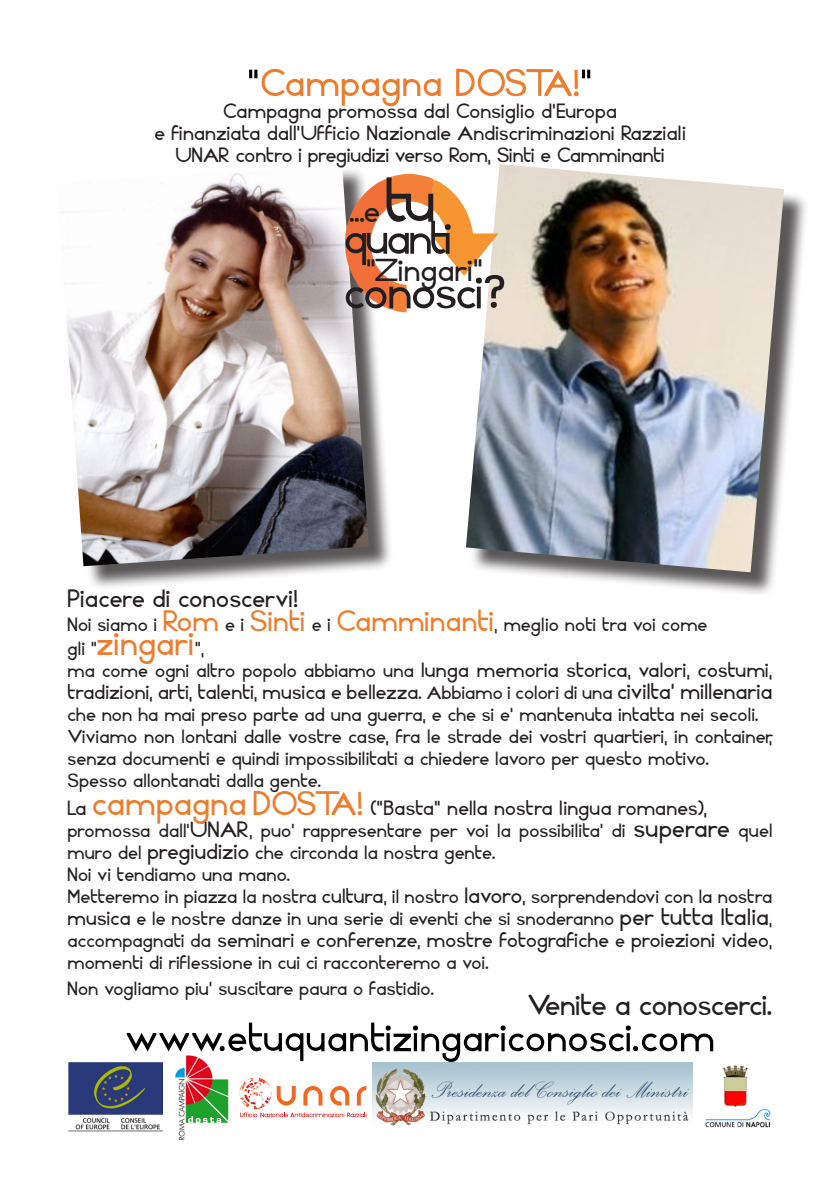
<style>
.page{position:relative;width:840px;height:1191px;background:#fff}
.page>*{position:absolute;margin:0;border:0;box-sizing:border-box;transform-origin:0 0}
.t1{font:64.6px "Azrael";letter-spacing:.025em;color:#231f20}
.t2{font:62px "Azrael";color:#231f20}
.t3{font:54px "Azrael";letter-spacing:.05em;color:#000}
.t4{font:52px "Azrael";letter-spacing:.05em;color:#ed7d2e}
.t5{font:46px "Azrael";letter-spacing:.05em;color:#ed7d2e}
.t6{font:43px "Azrael";letter-spacing:.05em;color:#231f20}
.t7{font:40px "Azrael";letter-spacing:.04em;color:#231f20}
.t8{font:34px "Azrael";letter-spacing:.05em;color:#231f20}
.t9{font:28px/22px "Azrael";letter-spacing:.05em;color:#231f20}
.t10{font:26px/22px "Azrael";letter-spacing:.05em;color:#231f20}
.s1{color:#000}
.s2{font-size:83.2px}
.s3{font-size:40px;color:#ed7d2e}
.s4{font-size:26px;color:#231f20}
.s5{font-size:26px}
.s6{font-size:30px}
.s7{font-size:46px;color:#ed7d2e}
.s8{font-size:34px}
.s9{font-size:28px}
.s10{font-size:32px}
</style>
<div class="page">
<div style="left:60px;top:166px;width:332px;height:424px;background:#231f20;opacity:.75"></div>
<img style="left:59px;top:166px;width:309px;height:400px">
<div style="left:468px;top:167px;width:339px;height:428px;background:#231f20;opacity:.75"></div>
<img style="left:466px;top:164px;width:317px;height:408px">
<svg style="left:239px;top:1077px;width:127px;height:40px"></svg>
<img style="left:372px;top:1062px;width:320px;height:64px">
<img style="left:175px;top:1055px;width:54px;height:85px">
<img style="left:68px;top:1062px;width:94px;height:69px">
<svg style="left:343px;top:174px;width:155px;height:139px"></svg>
<img style="left:705px;top:1065px;width:66px;height:63px">
<p class="t4" style="left:249px;top:48px;width:344px"><span class="s1">“</span>Campagna DOSTA!<span class="s1">”</span></p>
<p class="t9" style="left:224px;top:97px;width:394px">Campagna promossa dal Consiglio d’Europa</p>
<p class="t9" style="left:155px;top:119px;width:531px">e finanziata dall’Ufficio Nazionale Andiscriminazioni Razziali</p>
<p class="t9" style="left:176px;top:141px;width:489px">UNAR contro i pregiudizi verso Rom, Sinti e Camminanti</p>
<p class="t6" style="left:350px;top:182px;width:86px">...e <span class="s2">tu</span></p>
<p class="t2" style="left:345px;top:196px;width:107px">quanti</p>
<p class="t6" style="left:367px;top:241px;width:116px">“Zingari”</p>
<p class="t1" style="left:345px;top:248px;width:160px">conosci?</p>
<p class="t8" style="left:68px;top:575px;width:231px">Piacere di conoscervi!</p>
<p class="t10" style="left:68px;top:610px;width:640px">Noi siamo i <span class="s3">Rom</span> e i <span class="s3">Sinti</span> e i <span class="s3">Camminanti</span>, meglio noti tra voi come</p>
<p class="t5" style="left:68px;top:612px;width:137px"><span class="s4">gli “</span>zingari<span class="s4">”,</span></p>
<p class="t9" style="left:68px;top:656px;width:705px"><span class="s5">ma come ogni altro popolo abbiamo una</span> lunga memoria storica, valori, costumi, tradizioni, arti, talenti, musica e bellezza<span class="s5">. Abbiamo i colori di una</span> <span class="s6">civilta’ millenaria</span></p>
<p class="t10" style="left:68px;top:700px;width:691px">che non ha mai preso parte ad una guerra, e che si e’ mantenuta intatta nei secoli.</p>
<p class="t10" style="left:68px;top:722px;width:705px">Viviamo non lontani dalle vostre case, fra le strade dei vostri quartieri, in container, senza documenti e quindi impossibilitati a chiedere lavoro per questo motivo.</p>
<p class="t10" style="left:68px;top:766px;width:254px">Spesso allontanati dalla gente.</p>
<p class="t9" style="left:68px;top:794px;width:639px">La <span class="s7">campagnaDOSTA!</span> (“Basta” nella nostra lingua romanes),</p>
<p class="t10" style="left:68px;top:816px;width:704px">promossa dall’<span class="s6">UNAR</span>, puo’ rappresentare per voi la possibilita’ di <span class="s8">superare</span> quel muro del <span class="s6">pregiudizio</span> che circonda la nostra gente.</p>
<p class="t10" style="left:68px;top:860px;width:223px">Noi vi tendiamo una mano.</p>
<p class="t10" style="left:68px;top:882px;width:705px">Metteremo in piazza la nostra <span class="s9">cultura</span>, il nostro <span class="s6">lavoro</span>, sorprendendovi con la nostra <span class="s9">musica</span> e le nostre danze in una serie di eventi che si snoderanno <span class="s10">per tutta Italia</span>,</p>
<p class="t9" style="left:68px;top:926px;width:704px"><span class="s5">accompagnati da</span> seminari <span class="s5">e</span> conferenze<span class="s5">,</span> mostre fotografiche <span class="s5">e</span> proiezioni video<span class="s5">,</span></p>
<p class="t10" style="left:68px;top:948px;width:421px">momenti di riflessione in cui ci racconteremo a voi.</p>
<p class="t10" style="left:68px;top:974px;width:367px">Non vogliamo piu’ suscitare paura o fastidio.</p>
<p class="t7" style="left:528px;top:977px;width:245px">Venite a conoscerci.</p>
<p class="t3" style="left:127px;top:1001px;width:588px">www.etuquantizingariconosci.com</p>
</div>
